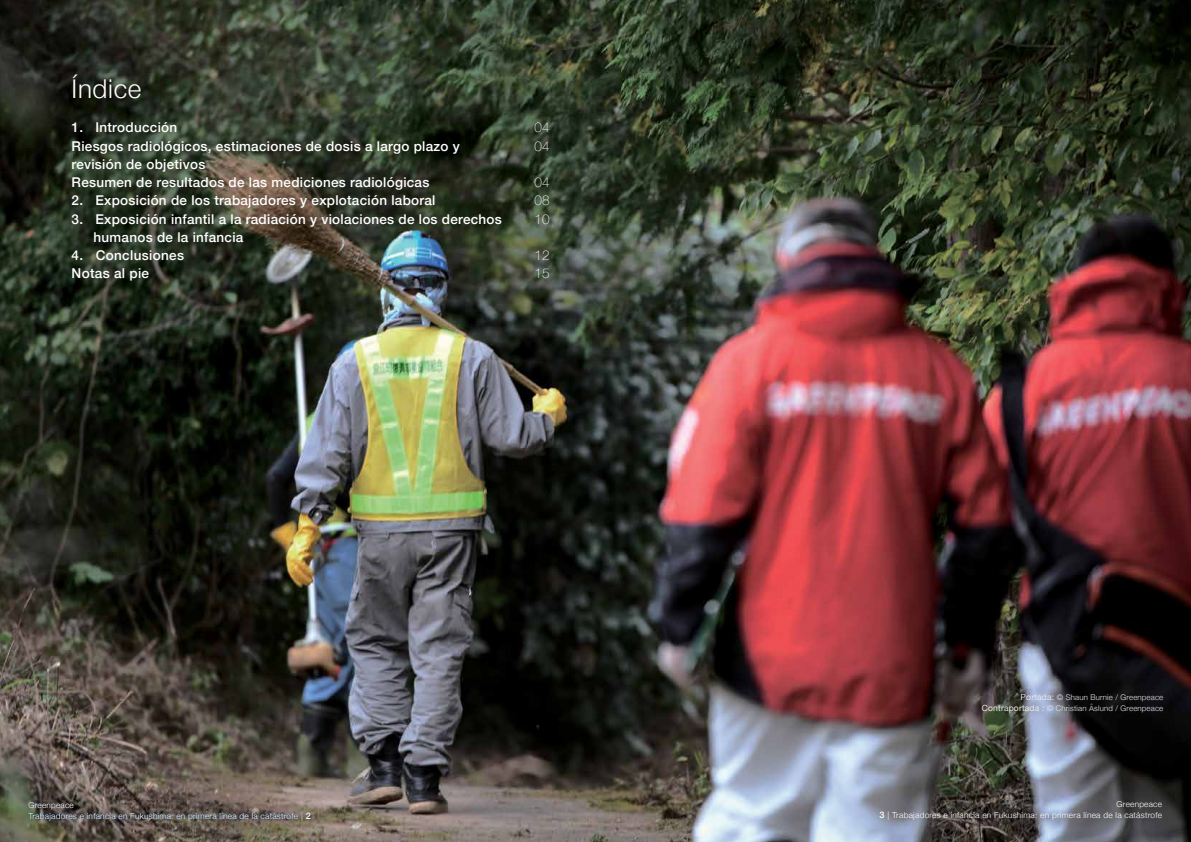
<style>
.page{position:relative;width:1191px;height:842px;background:#fff}
.page>*{position:absolute;margin:0;border:0;box-sizing:border-box;transform-origin:0 0}
.t1{font:300 26px "Helvetica Neue";letter-spacing:.025em;color:#fff}
.t2{font:500 13.6px "Helvetica Neue";letter-spacing:.02em;color:#fff}
.t3{font:500 13.5px/18.3px "Helvetica Neue";letter-spacing:.02em;color:#fff}
.t4{font:100 13.5px "Helvetica Neue";letter-spacing:.02em;color:#fff}
.t5{font:300 8.3px "Helvetica Neue";letter-spacing:.03em;color:#fff}
.t6{font:300 8.2px "Helvetica Neue";letter-spacing:.03em;color:#fff}
.t7{font:300 7.8px/11.5px "Helvetica Neue";letter-spacing:.02em;color:#e9e9ea;text-align:right}
.s1{font-size:8.5px}
.s2{font-weight:500;font-size:9px}
.s3{font-weight:400;font-size:8.5px}
</style>
<div class="page">
<img style="left:0;top:0;width:1191px;height:842px">
<h1 class="t1" style="left:72px;top:68px;width:71px">Índice</h1>
<p class="t3" style="left:72px;top:117px;width:107px">1. Introducción</p>
<p class="t4" style="left:534px;top:117px;width:17px">04</p>
<p class="t3" style="left:72px;top:136px;width:390px">Riesgos radiológicos, estimaciones de dosis a largo plazo y</p>
<p class="t4" style="left:534px;top:136px;width:17px">04</p>
<p class="t3" style="left:72px;top:154px;width:359px">revisión de objetivos<br>Resumen de resultados de las mediciones radiológicas</p>
<p class="t4" style="left:534px;top:172px;width:17px">04</p>
<p class="t3" style="left:72px;top:190px;width:365px">2. Exposición de los trabajadores y explotación laboral</p>
<p class="t4" style="left:534px;top:190px;width:17px">08</p>
<p class="t3" style="left:72px;top:209px;width:432px">3. Exposición infantil a la radiación y violaciones de los derechos</p>
<p class="t4" style="left:534px;top:209px;width:17px">10</p>
<p class="t3" style="left:94px;top:227px;width:151px">humanos de la infancia</p>
<p class="t3" style="left:72px;top:245px;width:114px">4. Conclusiones</p>
<p class="t4" style="left:534px;top:245px;width:17px">12</p>
<p class="t2" style="left:72px;top:262px;width:79px">Notas al pie</p>
<p class="t4" style="left:534px;top:263px;width:17px">15</p>
<p class="t6" style="left:28px;top:798px;width:47px">Greenpeace</p>
<p class="t5" style="left:28px;top:809px;width:284px">Trabajadores e infancia en Fukushima: en primera línea de la catástrofe <span class="s1">|</span> <span class="s2">2</span></p>
<p class="t7" style="left:982px;top:691px;width:183px"><span class="s3">Portada:</span> © Shaun Burnie / Greenpeace<br><span class="s3">Contraportada :</span> © Christian Åslund / Greenpeace</p>
<p class="t6" style="left:1116px;top:798px;width:47px">Greenpeace</p>
<p class="t5" style="left:879px;top:809px;width:284px"><span class="s2">3</span> <span class="s1">|</span> Trabajadores e infancia en Fukushima: en primera línea de la catástrofe</p>
</div>
